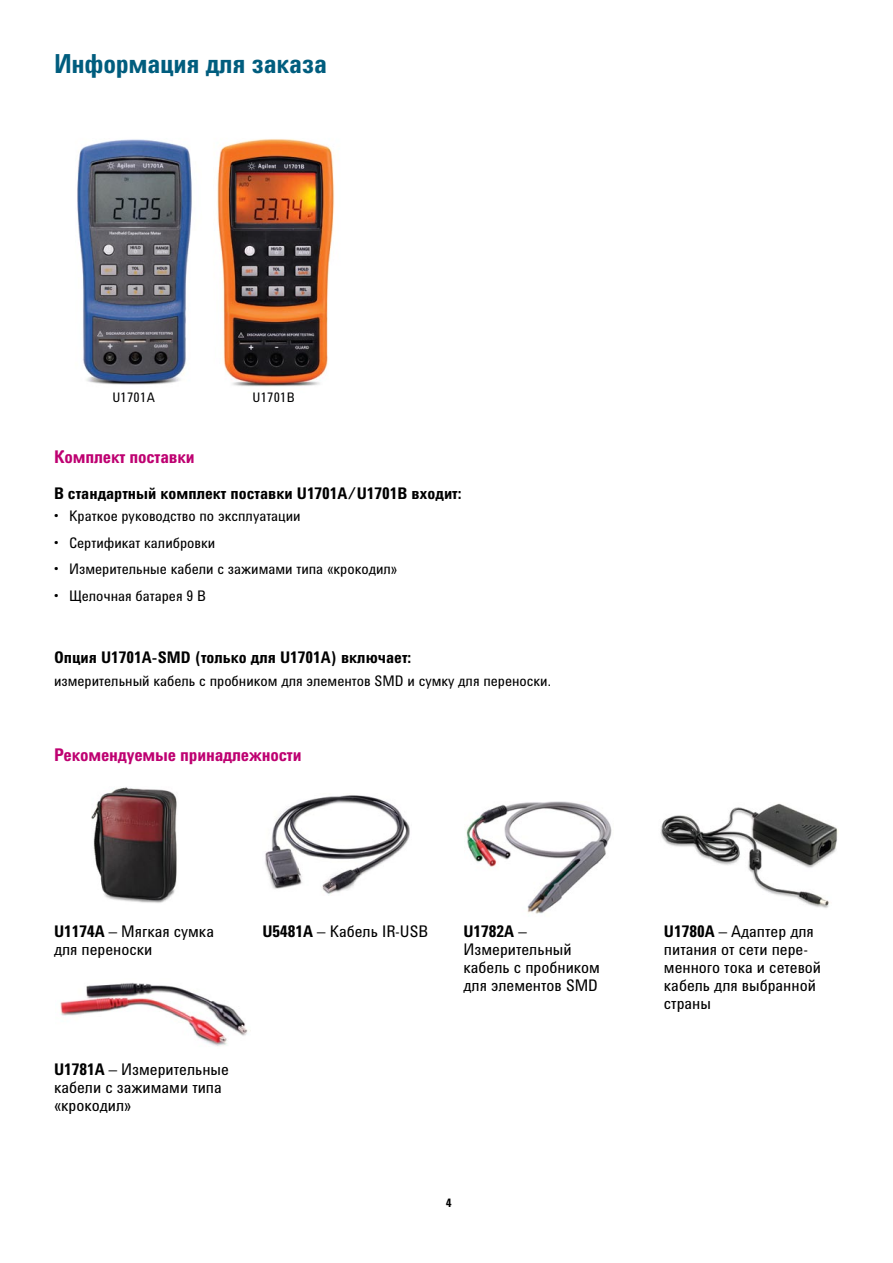
<style>
.page{position:relative;width:893px;height:1263px;background:#fff}
.page>*{position:absolute;margin:0;border:0;box-sizing:border-box;transform-origin:0 0}
.t1{font:700 27px "Agilent Condensed CFF";letter-spacing:-.01em;color:#005d7e}
.t2{font:700 18px "Agilent Condensed CFF";letter-spacing:-.01em;color:#be0071}
.t3{font:16.5px/18px "Agilent Condensed CFF";color:#000}
.t4{font:700 16.5px "Agilent Condensed CFF";color:#000}
.t5{font:15px "Agilent Condensed CFF";color:#000}
.t6{font:13.5px "Agilent Condensed CFF";letter-spacing:.02em;color:#000}
.t7{font:700 12px "Agilent Condensed CFF";color:#000}
.s1{font-weight:700}
</style>
<div class="page">
<img style="left:60px;top:982px;width:188px;height:64px">
<img style="left:92px;top:787px;width:85px;height:116px">
<img style="left:265px;top:795px;width:145px;height:99px">
<img style="left:466px;top:801px;width:146px;height:113px">
<img style="left:660px;top:803px;width:178px;height:105px">
<img style="left:77px;top:139px;width:258px;height:248px">
<h1 class="t1" style="left:54px;top:43px;width:275px">Информация для заказа</h1>
<p class="t6" style="left:112px;top:387px;width:44px">U1701A</p>
<p class="t6" style="left:252px;top:387px;width:44px">U1701B</p>
<p class="t2" style="left:54px;top:443px;width:142px">Комплект поставки</p>
<p class="t4" style="left:54px;top:481px;width:409px">В стандартный комплект поставки U1701A/U1701B входит:</p>
<p class="t5" style="left:54px;top:505px;width:248px">• Краткое руководство по эксплуатации</p>
<p class="t5" style="left:54px;top:531px;width:163px">• Сертификат калибровки</p>
<p class="t5" style="left:54px;top:558px;width:345px">• Измерительные кабели с зажимами типа «крокодил»</p>
<p class="t5" style="left:54px;top:584px;width:154px">• Щелочная батарея 9 В</p>
<p class="t4" style="left:54px;top:645px;width:359px">Опция U1701A-SMD (только для U1701A) включает:</p>
<p class="t5" style="left:54px;top:669px;width:498px">измерительный кабель с пробником для элементов SMD и сумку для переноски.</p>
<p class="t2" style="left:54px;top:741px;width:249px">Рекомендуемые принадлежности</p>
<p class="t3" style="left:54px;top:921px;width:162px"><span class="s1">U1174A</span> – Мягкая сумка для переноски</p>
<p class="t3" style="left:54px;top:1059px;width:176px"><span class="s1">U1781A</span> – Измерительные кабели с зажимами типа «крокодил»</p>
<p class="t3" style="left:262px;top:921px;width:167px"><span class="s1">U5481A</span> – Кабель IR-USB</p>
<p class="t3" style="left:463px;top:921px;width:138px"><span class="s1">U1782A</span> –<br>Измерительный кабель с пробником для элементов SMD</p>
<p class="t3" style="left:664px;top:921px;width:159px"><span class="s1">U1780A</span> – Адаптер для питания от сети пере&shy;менного тока и сетевой кабель для выбранной страны</p>
<p class="t7" style="left:446px;top:1193px;width:7px">4</p>
</div>
